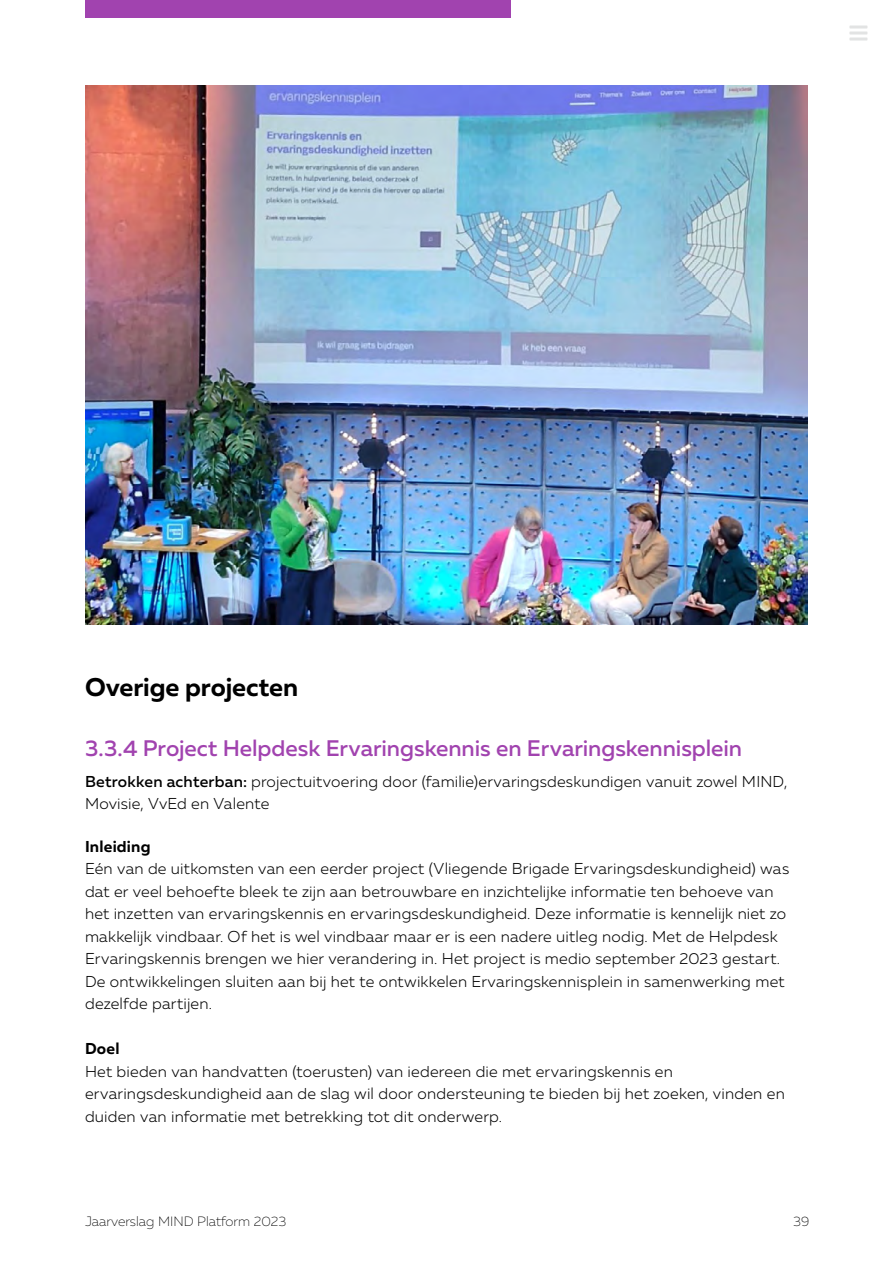
<style>
.page{position:relative;width:893px;height:1263px;background:#fff}
.page>*{position:absolute;margin:0;border:0;box-sizing:border-box;transform-origin:0 0}
.t1{font:700 25.5px "Muller";letter-spacing:-.005em;color:#000}
.t2{font:500 22.5px "Muller";letter-spacing:-.005em;color:#a143af}
.t3{font:300 15.75px/22.5px "Muller";letter-spacing:.015em;color:#000}
.t4{font:700 15.75px "Muller";letter-spacing:.015em;color:#000}
.t5{font:200 13.5px "Muller";color:#000}
.s1{font-weight:500}
</style>
<div class="page">
<div style="left:85px;top:0;width:425px;height:17px;background:#a143af"></div>
<hr style="left:849px;top:38px;width:18px;height:3px;background:#e2e3e3">
<hr style="left:849px;top:32px;width:18px;height:3px;background:#e2e3e3">
<hr style="left:849px;top:26px;width:18px;height:3px;background:#e2e3e3">
<img style="left:85px;top:85px;width:723px;height:539px">
<h1 class="t1" style="left:85px;top:671px;width:215px">Overige projecten</h1>
<h2 class="t2" style="left:85px;top:734px;width:659px">3.3.4 Project Helpdesk Ervaringskennis en Ervaringskennisplein</h2>
<p class="t3" style="left:85px;top:770px;width:704px"><span class="s1">Betrokken achterban:</span> projectuitvoering door (familie)ervaringsdeskundigen vanuit zowel MIND,<br>Movisie, VvEd en Valente</p>
<p class="t4" style="left:85px;top:836px;width:67px">Inleiding</p>
<p class="t3" style="left:85px;top:857px;width:706px">Eén van de uitkomsten van een eerder project (Vliegende Brigade Ervaringsdeskundigheid) was dat er veel behoefte bleek te zijn aan betrouwbare en inzichtelijke informatie ten behoeve van het inzetten van ervaringskennis en ervaringsdeskundigheid. Deze informatie is kennelijk niet zo makkelijk vindbaar. Of het is wel vindbaar maar er is een nadere uitleg nodig. Met de Helpdesk Ervaringskennis brengen we hier verandering in. Het project is medio september 2023 gestart.<br>De ontwikkelingen sluiten aan bij het te ontwikkelen Ervaringskennisplein in samenwerking met dezelfde partijen.</p>
<p class="t4" style="left:85px;top:1039px;width:36px">Doel</p>
<p class="t3" style="left:85px;top:1060px;width:701px">Het bieden van handvatten (toerusten) van iedereen die met ervaringskennis en ervaringsdeskundigheid aan de slag wil door ondersteuning te bieden bij het zoeken, vinden en duiden van informatie met betrekking tot dit onderwerp.</p>
<p class="t5" style="left:85px;top:1213px;width:203px">Jaarverslag MIND Platform 2023</p>
<p class="t5" style="left:793px;top:1213px;width:18px">39</p>
</div>
